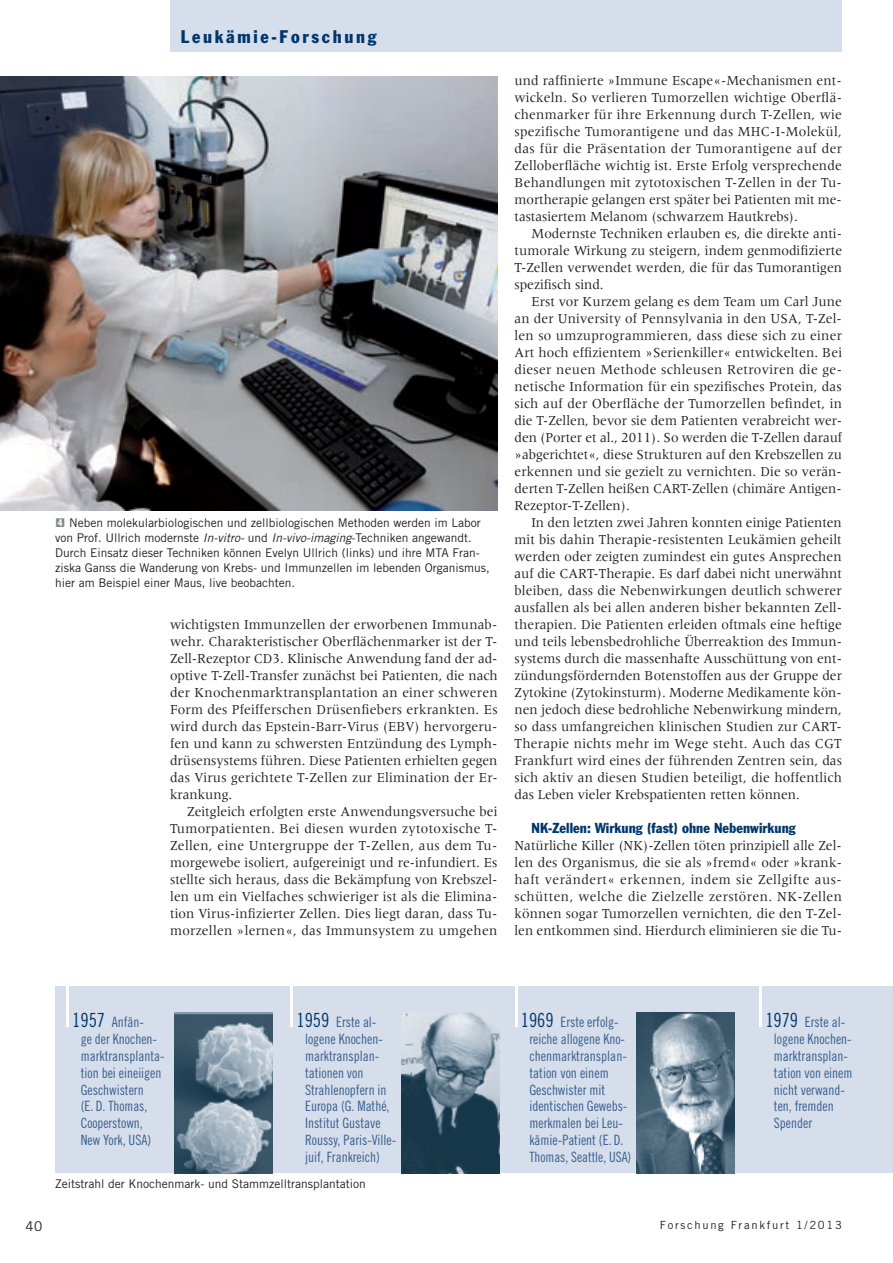
<style>
.page{position:relative;width:893px;height:1263px;background:#fff}
.page>*{position:absolute;margin:0;border:0;box-sizing:border-box;transform-origin:0 0}
.t1{font:condensed 18px "Franklin Gothic";letter-spacing:.15em;color:#00376b}
.t2{font:14.25px/17px "Meridien";color:#231f20;text-align:justify;scale:.95 1}
.t3{font:14.25px/16.8px "Trade Gothic Cond Eighteen";color:#375f8f;scale:.95 1}
.t4{font:condensed 14.25px "Franklin Gothic";letter-spacing:.005em;color:#00376b}
.t5{font:13.5px "Trade Gothic";color:#231f20}
.t6{font:12px/14.9px "Trade Gothic";color:#231f20}
.t7{font:11.25px "Trade Gothic";letter-spacing:.15em;color:#231f20}
.s1{font-family:"Gothic Ziff";font-weight:500;color:#81898e}
.s2{font-style:italic}
.s3{font-size:19.5px;color:#00376b}
</style>
<div class="page">
<img style="left:0;top:77px;width:497px;height:433px">
<div style="left:170px;top:0;width:672px;height:51px;background:#d7deeb"></div>
<div style="left:55px;top:986px;width:838px;height:196px;background:#d7deeb"></div>
<div style="left:0;top:1173px;width:893px;height:17px;background:#fff"></div>
<img style="left:174px;top:1013px;width:98px;height:161px">
<img style="left:402px;top:1013px;width:98px;height:161px">
<img style="left:637px;top:1013px;width:98px;height:160px">
<hr style="left:290px;top:970px;width:2px;height:57px;background:#fff">
<hr style="left:66px;top:970px;width:3px;height:57px;background:#fff">
<hr style="left:516px;top:970px;width:2px;height:57px;background:#fff">
<hr style="left:759px;top:970px;width:2px;height:57px;background:#fff">
<p class="t1" style="left:181px;top:26px;width:197px">Leukämie-Forschung</p>
<p class="t6" style="left:55px;top:515px;width:436px"><span class="s1">4</span> Neben molekularbiologischen und zellbiologischen Methoden werden im Labor von Prof. Ullrich modernste <span class="s2">In-vitro-</span> und <span class="s2">In-vivo-imaging</span>-Techniken angewandt.<br>Durch Einsatz dieser Techniken können Evelyn Ullrich (links) und ihre MTA Fran&shy;ziska Ganss die Wanderung von Krebs- und Immunzellen im lebenden Organismus, hier am Beispiel einer Maus, live beobachten.</p>
<p class="t2" style="left:170px;top:616px;width:346px">wichtigsten Immunzellen der erworbenen Immunab&shy;wehr. Charakteristischer Oberflächenmarker ist der T-Zell-Rezeptor CD3. Klinische Anwendung fand der ad&shy;optive T-Zell-Transfer zunächst bei Patienten, die nach der Knochenmarktransplantation an einer schweren Form des Pfeifferschen Drüsenfiebers erkrankten. Es wird durch das Epstein-Barr-Virus (EBV) hervorgeru&shy;fen und kann zu schwersten Entzündung des Lymph&shy;drüsensystems führen. Diese Patienten erhielten gegen das Virus gerichtete T-Zellen zur Elimination der Er&shy;krankung.</p>
<p class="t2" style="left:170px;top:803px;width:346px;text-indent:17px">Zeitgleich erfolgten erste Anwendungsversuche bei Tumorpatienten. Bei diesen wurden zytotoxische T-Zellen, eine Untergruppe der T-Zellen, aus dem Tu&shy;morgewebe isoliert, aufgereinigt und re-infundiert. Es stellte sich heraus, dass die Bekämpfung von Krebszel&shy;len um ein Vielfaches schwieriger ist als die Elimina&shy;tion Virus-infizierter Zellen. Dies liegt daran, dass Tu&shy;morzellen »lernen«, das Immunsystem zu umgehen</p>
<p class="t2" style="left:514px;top:72px;width:346px">und raffinierte »Immune Escape«-Mechanismen ent&shy;wickeln. So verlieren Tumorzellen wichtige Oberflä&shy;chenmarker für ihre Erkennung durch T-Zellen, wie spezifische Tumorantigene und das MHC-I-Molekül, das für die Präsentation der Tumorantigene auf der Zelloberfläche wichtig ist. Erste Erfolg versprechende Behandlungen mit zytotoxischen T-Zellen in der Tu&shy;mortherapie gelangen erst später bei Patienten mit me&shy;tastasiertem Melanom (schwarzem Hautkrebs).</p>
<p class="t2" style="left:514px;top:225px;width:346px;text-indent:17px">Modernste Techniken erlauben es, die direkte anti&shy;tumorale Wirkung zu steigern, indem genmodifizierte T-Zellen verwendet werden, die für das Tumorantigen spezifisch sind.</p>
<p class="t2" style="left:514px;top:293px;width:346px;text-indent:17px">Erst vor Kurzem gelang es dem Team um Carl June an der University of Pennsylvania in den USA, T-Zel&shy;len so umzuprogrammieren, dass diese sich zu einer Art hoch effizientem »Serienkiller« entwickelten. Bei dieser neuen Methode schleusen Retroviren die ge&shy;netische Information für ein spezifisches Protein, das sich auf der Oberfläche der Tumorzellen befindet, in die T-Zellen, bevor sie dem Patienten verabreicht wer&shy;den (Porter et al., 2011). So werden die T-Zellen darauf »abgerichtet«, diese Strukturen auf den Krebszellen zu erkennen und sie gezielt zu vernichten. Die so verän&shy;derten T-Zellen heißen CART-Zellen (chimäre Antigen-Rezeptor-T-Zellen).</p>
<p class="t2" style="left:514px;top:514px;width:346px;text-indent:17px">In den letzten zwei Jahren konnten einige Patienten mit bis dahin Therapie-resistenten Leukämien geheilt werden oder zeigten zumindest ein gutes Ansprechen auf die CART-Therapie. Es darf dabei nicht unerwähnt bleiben, dass die Nebenwirkungen deutlich schwerer ausfallen als bei allen anderen bisher bekannten Zell&shy;therapien. Die Patienten erleiden oftmals eine heftige und teils lebensbedrohliche Überreaktion des Immun&shy;systems durch die massenhafte Ausschüttung von ent&shy;zündungsfördernden Botenstoffen aus der Gruppe der Zytokine (Zytokinsturm). Moderne Medikamente kön&shy;nen jedoch diese bedrohliche Nebenwirkung mindern, so dass umfangreichen klinischen Studien zur CART-Therapie nichts mehr im Wege steht. Auch das CGT Frankfurt wird eines der führenden Zentren sein, das sich aktiv an diesen Studien beteiligt, die hoffentlich das Leben vieler Krebspatienten retten können.</p>
<p class="t4" style="left:531px;top:820px;width:266px">NK-Zellen: Wirkung (fast) ohne Nebenwirkung</p>
<p class="t2" style="left:514px;top:837px;width:346px">Natürliche Killer (NK)-Zellen töten prinzipiell alle Zel&shy;len des Organismus, die sie als »fremd« oder »krank&shy;haft verändert« erkennen, indem sie Zellgifte aus&shy;schütten, welche die Zielzelle zerstören. NK-Zellen können sogar Tumorzellen vernichten, die den T-Zel&shy;len entkommen sind. Hierdurch eliminieren sie die Tu-</p>
<p class="t3" style="left:81px;top:1014px;width:90px;text-indent:-9px"><span class="s3">1957</span> Anfän-<br>ge der Knochen&shy;marktransplanta&shy;tion bei eineiigen<br>Geschwistern<br>(E. D. Thomas,<br>Cooperstown,<br>New York, USA)</p>
<p class="t3" style="left:305px;top:1014px;width:98px;text-indent:-9px"><span class="s3">1959</span> Erste al&shy;logene Knochen&shy;marktransplan&shy;tationen von<br>Strahlenopfern in<br>Europa (G. Mathé,<br>Institut Gustave<br>Roussy, Paris-Ville&shy;juif, Frankreich)</p>
<p class="t3" style="left:529px;top:1014px;width:109px;text-indent:-9px"><span class="s3">1969</span> Erste erfolg&shy;reiche allogene Kno&shy;chenmarktransplan&shy;tation von einem<br>Geschwister mit identischen Gewebs&shy;merkmalen bei Leu&shy;kämie-Patient (E. D.<br>Thomas, Seattle, USA)</p>
<p class="t3" style="left:774px;top:1014px;width:84px;text-indent:-9px"><span class="s3">1979</span> Erste al&shy;logene Knochen&shy;marktransplan&shy;tation von einem nicht verwand&shy;ten, fremden<br>Spender</p>
<p class="t6" style="left:55px;top:1176px;width:312px">Zeitstrahl der Knochenmark- und Stammzelltransplantation</p>
<p class="t5" style="left:25px;top:1217px;width:19px">40</p>
<p class="t7" style="left:660px;top:1218px;width:184px">Forschung Frankfurt 1/2013</p>
</div>
